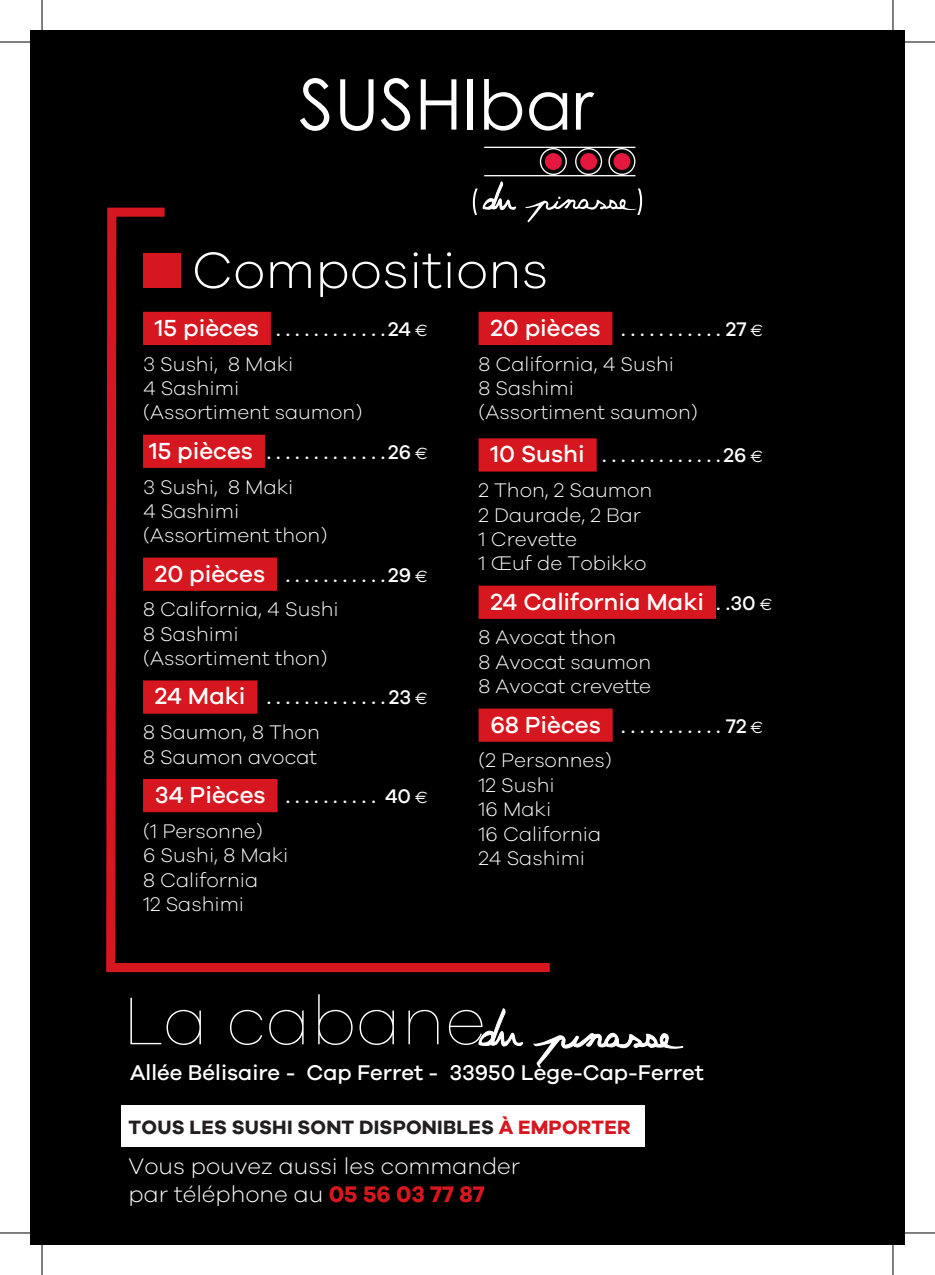
<style>
.page{position:relative;width:935px;height:1275px;background:#fff}
.page>*{position:absolute;margin:0;border:0;box-sizing:border-box;transform-origin:0 0}
.t1{font:100 69.4px "Galano Grotesque";color:#fff}
.t2{font:300 52.8px "Galano Grotesque";color:#fff}
.t3{font:500 24px "Galano Grotesque";color:#fff}
.t4{font:300 23.2px/27.8px "Galano Grotesque";color:#fff}
.t5{font:500 22px "Galano Grotesque";color:#fff}
.t6{font:300 20.4px/24.4px "Galano Grotesque";color:#fff}
.t7{font:500 20.4px/34.8px "Galano Grotesque";color:#fff}
.t8{font:700 20px "Galano Grotesque";letter-spacing:.01em;color:#231f20}
.s1{font-size:24px}
.s2{font-family:"Euro Sans";font-weight:400;font-size:16.6px}
.s3{font-weight:300}
.s4{font-weight:500;font-size:24px}
.s5{font-weight:500}
.s6{font-size:20.4px}
.s7{color:#d7171f}
.s8{font-weight:700;color:#d7171f}
</style>
<div class="page">
<div style="left:31px;top:31px;width:873px;height:1213px;background:#000"></div>
<svg style="left:484px;top:79px;width:38px;height:52px"></svg>
<svg style="left:529px;top:92px;width:38px;height:39px"></svg>
<svg style="left:576px;top:92px;width:18px;height:38px"></svg>
<svg style="left:300px;top:78px;width:29px;height:53px"></svg>
<svg style="left:340px;top:79px;width:33px;height:52px"></svg>
<svg style="left:380px;top:78px;width:30px;height:53px"></svg>
<svg style="left:420px;top:79px;width:36px;height:51px"></svg>
<div style="left:468px;top:79px;width:5px;height:51px;background:#fff"></div>
<hr style="left:484px;top:175px;width:151px;height:1px;background:#fff">
<hr style="left:484px;top:147px;width:151px;height:1px;background:#fff">
<svg style="left:539px;top:148px;width:27px;height:27px"></svg>
<div style="left:545px;top:153px;width:16px;height:17px;background:#e4183e;border-radius:50%"></div>
<svg style="left:608px;top:148px;width:27px;height:27px"></svg>
<div style="left:613px;top:153px;width:17px;height:17px;background:#e4183e;border-radius:50%"></div>
<svg style="left:575px;top:148px;width:27px;height:27px"></svg>
<div style="left:580px;top:153px;width:17px;height:17px;background:#e4183e;border-radius:50%"></div>
<svg style="left:473px;top:181px;width:38px;height:22px"></svg>
<svg style="left:539px;top:188px;width:103px;height:27px"></svg>
<div style="left:478px;top:312px;width:134px;height:33px;background:#d7171f"></div>
<div style="left:478px;top:438px;width:118px;height:33px;background:#d7171f"></div>
<div style="left:478px;top:585px;width:238px;height:34px;background:#d7171f"></div>
<div style="left:478px;top:708px;width:134px;height:34px;background:#d7171f"></div>
<svg style="left:478px;top:1008px;width:46px;height:39px"></svg>
<svg style="left:533px;top:1032px;width:149px;height:33px"></svg>
<svg style="left:106px;top:203px;width:453px;height:770px"></svg>
<div style="left:121px;top:1105px;width:523px;height:41px;background:#fff"></div>
<hr style="left:0;top:42px;width:30px;height:1px;background:#000">
<hr style="left:904px;top:42px;width:30px;height:1px;background:#000">
<hr style="left:0;top:1232px;width:30px;height:1px;background:#000">
<hr style="left:904px;top:1232px;width:30px;height:1px;background:#000">
<hr style="left:42px;top:0;width:1px;height:30px;background:#000">
<hr style="left:42px;top:1245px;width:1px;height:30px;background:#000">
<hr style="left:892px;top:0;width:1px;height:30px;background:#000">
<hr style="left:892px;top:1245px;width:1px;height:30px;background:#000">
<h2 class="t2" style="left:192px;top:238px;width:358px">Compositions</h2>
<p class="t7" style="left:143px;top:311px;width:286px;text-indent:12px"><span class="s1">15 pièces</span> . . . . . . . . . . . 24 <span class="s2">*<br></span><span class="s3">3 Sushi, 8 Maki</span></p>
<p class="t6" style="left:143px;top:375px;width:221px">4 Sashimi (Assortiment saumon)</p>
<p class="t7" style="left:143px;top:434px;width:286px"><span class="s1">15 pièces</span> . . . . . . . . . . . . 26 <span class="s2">*<br></span><span class="s3">3 Sushi, 8 Maki</span></p>
<p class="t6" style="left:143px;top:498px;width:186px">4 Sashimi (Assortiment thon)</p>
<p class="t6" style="left:143px;top:556px;width:286px;line-height:34.8px;text-indent:12px"><span class="s4">20 pièces</span> <span class="s5">. . . . . . . . . . 29</span> <span class="s2">*<br></span>8 California, 4 Sushi</p>
<p class="t6" style="left:143px;top:621px;width:186px">8 Sashimi (Assortiment thon)</p>
<p class="t7" style="left:143px;top:679px;width:286px;text-indent:12px"><span class="s1">24 Maki</span> . . . . . . . . . . . . 23 <span class="s2">*<br></span><span class="s3">8 Saumon, 8 Thon</span></p>
<p class="t6" style="left:155px;top:736px;width:274px;line-height:39.2px;text-indent:-12px">8 Saumon avocat<br><span class="s4">34 Pièces</span> <span class="s5">. . . . . . . . . . 40</span> <span class="s2">*</span></p>
<p class="t6" style="left:143px;top:818px;width:147px">(1 Personne)<br>6 Sushi, 8 Maki<br>8 California<br>12 Sashimi</p>
<p class="t6" style="left:478px;top:311px;width:286px;line-height:34.8px;text-indent:12px"><span class="s4">20 pièces</span> <span class="s5">. . . . . . . . . . . 27</span> <span class="s2">*<br></span>8 California, 4 Sushi</p>
<p class="t6" style="left:478px;top:375px;width:221px">8 Sashimi (Assortiment saumon)</p>
<p class="t7" style="left:478px;top:437px;width:286px;text-indent:12px"><span class="s1">10 Sushi</span> . . . . . . . . . . . . 26 <span class="s2">*<br></span><span class="s3">2 Thon, 2 Saumon</span></p>
<p class="t6" style="left:478px;top:502px;width:169px">2 Daurade, 2 Bar<br>1 Crevette<br>1 Œuf de Tobikko</p>
<p class="t3" style="left:490px;top:587px;width:283px">24 California Maki <span class="s6">. 30</span> <span class="s2">*</span></p>
<p class="t6" style="left:478px;top:625px;width:174px">8 Avocat thon<br>8 Avocat saumon<br>8 Avocat crevette</p>
<p class="t7" style="left:478px;top:707px;width:286px;text-indent:12px"><span class="s1">68 Pièces</span> . . . . . . . . . . . 72 <span class="s2">* </span><span class="s3">(2 Personnes)</span></p>
<p class="t6" style="left:478px;top:772px;width:124px">12 Sushi<br>16 Maki<br>16 California<br>24 Sashimi</p>
<h1 class="t1" style="left:123px;top:979px;width:364px">La cabane</h1>
<p class="t5" style="left:130px;top:1059px;width:575px">Allée Bélisaire - Cap Ferret - 33950 Lège-Cap-Ferret</p>
<p class="t8" style="left:129px;top:1115px;width:503px">TOUS LES SUSHI SONT DISPONIBLES <span class="s7">À EMPORTER</span></p>
<p class="t4" style="left:128px;top:1151px;width:393px">Vous pouvez aussi les commander par téléphone au <span class="s8">05 56 03 77 87</span></p>
</div>
